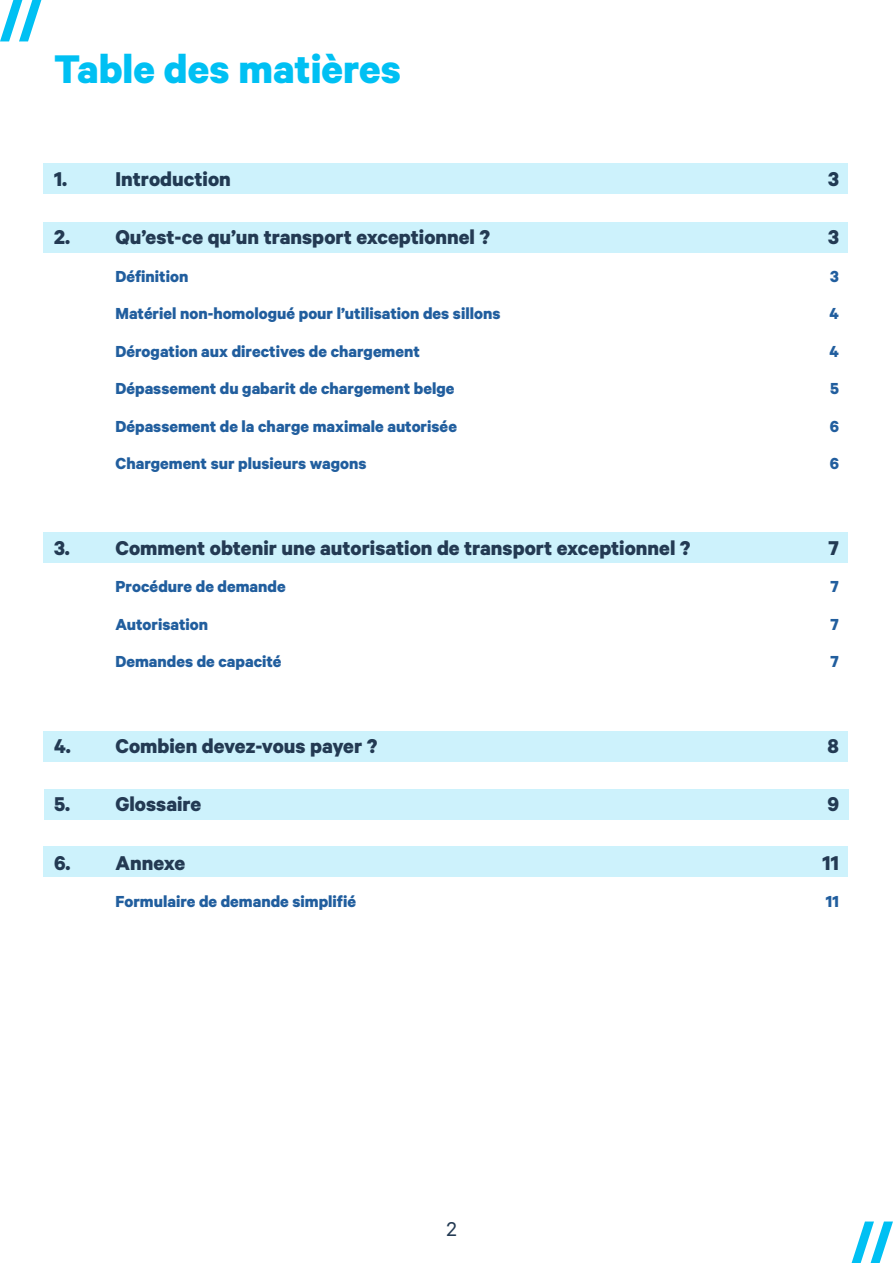
<style>
.page{position:relative;width:893px;height:1263px;background:#fff}
.page>*{position:absolute;margin:0;border:0;box-sizing:border-box;transform-origin:0 0}
.t1{font:700 45px "Calibre";color:#00c0f3}
.t2{font:700 22.5px "Calibre";color:#233a53}
.t3{font:700 22.5px "Calibre";color:#213a53}
.t4{font:22.5px "Calibre";color:#233a53}
.t5{font:700 18px "Calibre";color:#215e9e}
</style>
<div class="page">
<div style="left:43px;top:223px;width:805px;height:30px;background:#cdf2fc"></div>
<div style="left:43px;top:532px;width:805px;height:30px;background:#cdf2fc"></div>
<div style="left:43px;top:731px;width:805px;height:31px;background:#cdf2fc"></div>
<div style="left:44px;top:789px;width:805px;height:30px;background:#cdf2fc"></div>
<div style="left:43px;top:846px;width:805px;height:31px;background:#cdf2fc"></div>
<div style="left:43px;top:163px;width:805px;height:31px;background:#cdf2fc"></div>
<svg style="left:0;top:0;width:41px;height:41px"></svg>
<svg style="left:852px;top:1221px;width:41px;height:42px"></svg>
<h1 class="t1" style="left:54px;top:42px;width:349px">Table des matières</h1>
<p class="t3" style="left:54px;top:165px;width:178px">1. Introduction</p>
<p class="t3" style="left:828px;top:165px;width:12px">3</p>
<p class="t2" style="left:54px;top:223px;width:438px">2. Qu’est-ce qu’un transport exceptionnel ?</p>
<p class="t2" style="left:828px;top:223px;width:12px">3</p>
<p class="t5" style="left:116px;top:265px;width:74px">Définition</p>
<p class="t5" style="left:830px;top:265px;width:10px">3</p>
<p class="t5" style="left:116px;top:302px;width:386px">Matériel non-homologué pour l’utilisation des sillons</p>
<p class="t5" style="left:829px;top:302px;width:11px">4</p>
<p class="t5" style="left:116px;top:340px;width:306px">Dérogation aux directives de chargement</p>
<p class="t5" style="left:830px;top:340px;width:11px">4</p>
<p class="t5" style="left:116px;top:377px;width:340px">Dépassement du gabarit de chargement belge</p>
<p class="t5" style="left:830px;top:377px;width:10px">5</p>
<p class="t5" style="left:116px;top:415px;width:343px">Dépassement de la charge maximale autorisée</p>
<p class="t5" style="left:830px;top:415px;width:11px">6</p>
<p class="t5" style="left:116px;top:452px;width:252px">Chargement sur plusieurs wagons</p>
<p class="t5" style="left:830px;top:452px;width:11px">6</p>
<p class="t2" style="left:54px;top:534px;width:638px">3. Comment obtenir une autorisation de transport exceptionnel ?</p>
<p class="t2" style="left:828px;top:534px;width:12px">7</p>
<p class="t5" style="left:116px;top:575px;width:172px">Procédure de demande</p>
<p class="t5" style="left:831px;top:575px;width:10px">7</p>
<p class="t5" style="left:116px;top:613px;width:94px">Autorisation</p>
<p class="t5" style="left:831px;top:613px;width:10px">7</p>
<p class="t5" style="left:116px;top:650px;width:168px">Demandes de capacité</p>
<p class="t5" style="left:831px;top:650px;width:10px">7</p>
<p class="t2" style="left:54px;top:732px;width:325px">4. Combien devez-vous payer ?</p>
<p class="t2" style="left:827px;top:732px;width:13px">8</p>
<p class="t2" style="left:54px;top:790px;width:149px">5. Glossaire</p>
<p class="t2" style="left:827px;top:790px;width:13px">9</p>
<p class="t2" style="left:54px;top:849px;width:133px">6. Annexe</p>
<p class="t2" style="left:822px;top:849px;width:18px">11</p>
<p class="t5" style="left:116px;top:890px;width:242px">Formulaire de demande simplifié</p>
<p class="t5" style="left:826px;top:890px;width:15px">11</p>
<p class="t4" style="left:446px;top:1216px;width:12px">2</p>
</div>
